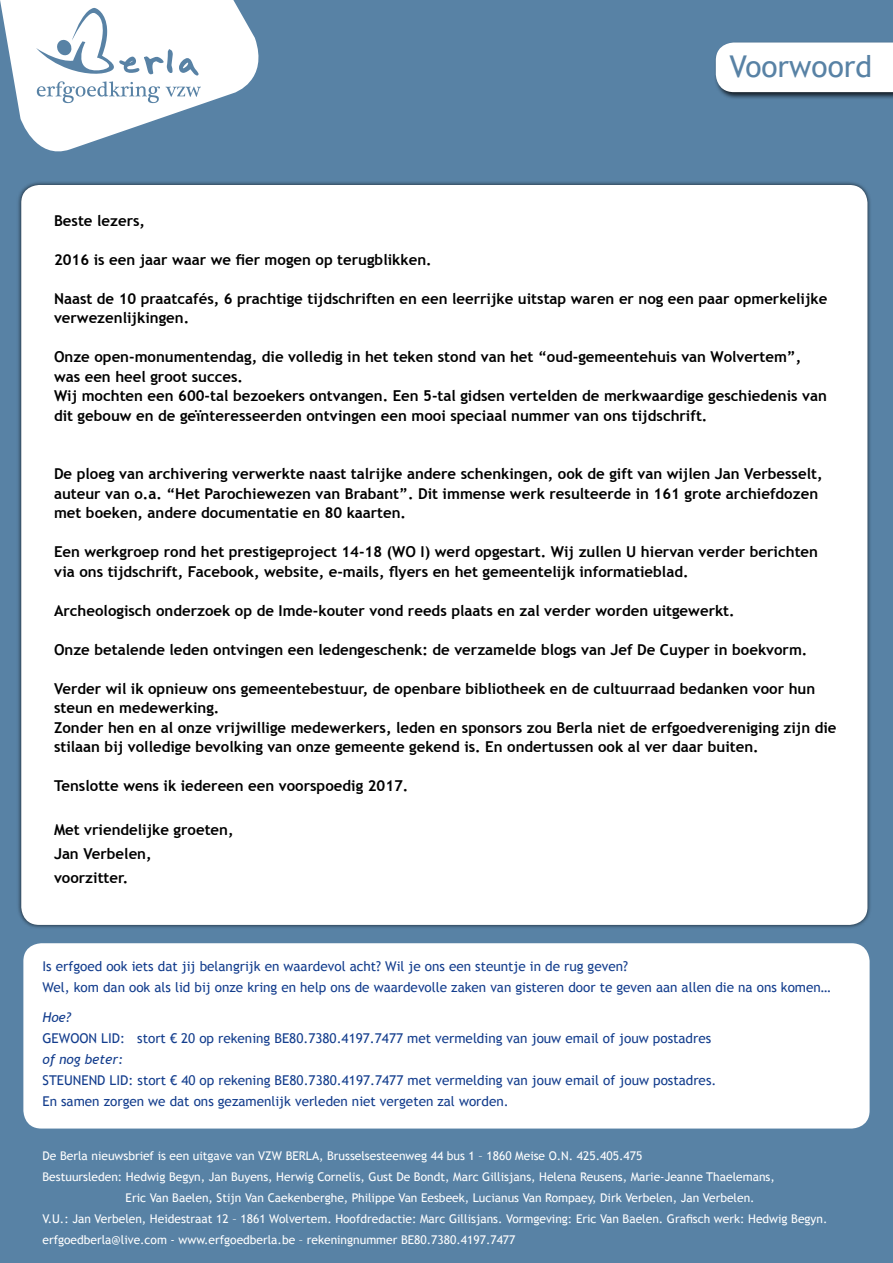
<style>
.page{position:relative;width:893px;height:1263px;background:#5882a5}
.page>*{position:absolute;margin:0;border:0;box-sizing:border-box;transform-origin:0 0}
.t1{font:30px "Trebuchet MS";color:#5882a5}
.t2{font:700 15px/19.5px "Trebuchet MS";color:#000}
.t3{font:13.5px/21px "Trebuchet MS";color:#133d8d}
.t4{font:italic 13.5px "Trebuchet MS";color:#133d8d}
.t5{font:12px "Trebuchet MS";color:#fff}
</style>
<div class="page">
<div style="left:16px;top:180px;width:856px;height:749px;background:#000;opacity:.75"></div>
<div style="left:21px;top:185px;width:846px;height:740px;background:#fff;border-radius:18px"></div>
<svg style="left:0;top:0;width:259px;height:152px"></svg>
<div style="left:714px;top:41px;width:179px;height:59px;background:#000;opacity:.75"></div>
<div style="left:716px;top:43px;width:177px;height:49px;background:#fff"></div>
<div style="left:23px;top:943px;width:847px;height:185px;background:#fff;border-radius:18px"></div>
<h1 class="t1" style="left:730px;top:49px;width:144px">Voorwoord</h1>
<p class="t2" style="left:54px;top:211px;width:93px">Beste lezers,</p>
<p class="t2" style="left:54px;top:250px;width:379px">2016 is een jaar waar we fier mogen op terugblikken.</p>
<p class="t2" style="left:54px;top:289px;width:775px">Naast de 10 praatcafés, 6 prachtige tijdschriften en een leerrijke uitstap waren er nog een paar opmerkelijke verwezenlijkingen.</p>
<p class="t2" style="left:54px;top:347px;width:774px">Onze open-monumentendag, die volledig in het teken stond van het “oud-gemeentehuis van Wolvertem”, was een heel groot succes.<br>Wij mochten een 600-tal bezoekers ontvangen. Een 5-tal gidsen vertelden de merkwaardige geschiedenis van dit gebouw en de geïnteresseerden ontvingen een mooi speciaal nummer van ons tijdschrift.</p>
<p class="t2" style="left:54px;top:464px;width:770px">De ploeg van archivering verwerkte naast talrijke andere schenkingen, ook de gift van wijlen Jan Verbesselt, auteur van o.a. “Het Parochiewezen van Brabant”. Dit immense werk resulteerde in 161 grote archiefdozen met boeken, andere documentatie en 80 kaarten.</p>
<p class="t2" style="left:54px;top:542px;width:766px">Een werkgroep rond het prestigeproject 14-18 (WO I) werd opgestart. Wij zullen U hiervan verder berichten via ons tijdschrift, Facebook, website, e-mails, flyers en het gemeentelijk informatieblad.</p>
<p class="t2" style="left:54px;top:601px;width:682px">Archeologisch onderzoek op de Imde-kouter vond reeds plaats en zal verder worden uitgewerkt.</p>
<p class="t2" style="left:54px;top:640px;width:755px">Onze betalende leden ontvingen een ledengeschenk: de verzamelde blogs van Jef De Cuyper in boekvorm.</p>
<p class="t2" style="left:54px;top:679px;width:784px">Verder wil ik opnieuw ons gemeentebestuur, de openbare bibliotheek en de cultuurraad bedanken voor hun steun en medewerking.<br>Zonder hen en al onze vrijwillige medewerkers, leden en sponsors zou Berla niet de erfgoedvereniging zijn die stilaan bij volledige bevolking van onze gemeente gekend is. En ondertussen ook al ver daar buiten.</p>
<p class="t2" style="left:54px;top:776px;width:356px">Tenslotte wens ik iedereen een voorspoedig 2017.</p>
<p class="t2" style="left:54px;top:817px;width:181px;line-height:24px">Met vriendelijke groeten,<br>Jan Verbelen,<br>voorzitter.</p>
<p class="t3" style="left:43px;top:956px;width:790px">Is erfgoed ook iets dat jij belangrijk en waardevol acht? Wil je ons een steuntje in de rug geven?<br>Wel, kom dan ook als lid bij onze kring en help ons de waardevolle zaken van gisteren door te geven aan allen die na ons komen…</p>
<p class="t4" style="left:43px;top:1009px;width:30px">Hoe?</p>
<p class="t3" style="left:43px;top:1028px;width:670px">GEWOON LID: stort € 20 op rekening BE80.7380.4197.7477 met vermelding van jouw email of jouw postadres</p>
<p class="t4" style="left:43px;top:1051px;width:82px">of nog beter:</p>
<p class="t3" style="left:43px;top:1070px;width:675px">STEUNEND LID: stort € 40 op rekening BE80.7380.4197.7477 met vermelding van jouw email of jouw postadres.<br>En samen zorgen we dat ons gezamenlijk verleden niet vergeten zal worden.</p>
<p class="t5" style="left:43px;top:1149px;width:601px">De Berla nieuwsbrief is een uitgave van VZW BERLA, Brusselsesteenweg 44 bus 1 – 1860 Meise O.N. 425.405.475</p>
<p class="t5" style="left:43px;top:1170px;width:734px">Bestuursleden: Hedwig Begyn, Jan Buyens, Herwig Cornelis, Gust De Bondt, Marc Gillisjans, Helena Reusens, Marie-Jeanne Thaelemans,</p>
<p class="t5" style="left:126px;top:1191px;width:631px">Eric Van Baelen, Stijn Van Caekenberghe, Philippe Van Eesbeek, Lucianus Van Rompaey, Dirk Verbelen, Jan Verbelen.</p>
<p class="t5" style="left:43px;top:1212px;width:786px">V.U.: Jan Verbelen, Heidestraat 12 – 1861 Wolvertem. Hoofdredactie: Marc Gillisjans. Vormgeving: Eric Van Baelen. Grafisch werk: Hedwig Begyn.</p>
<p class="t5" style="left:43px;top:1233px;width:474px">erfgoedberla@live.com - www.erfgoedberla.be – rekeningnummer BE80.7380.4197.7477</p>
</div>
